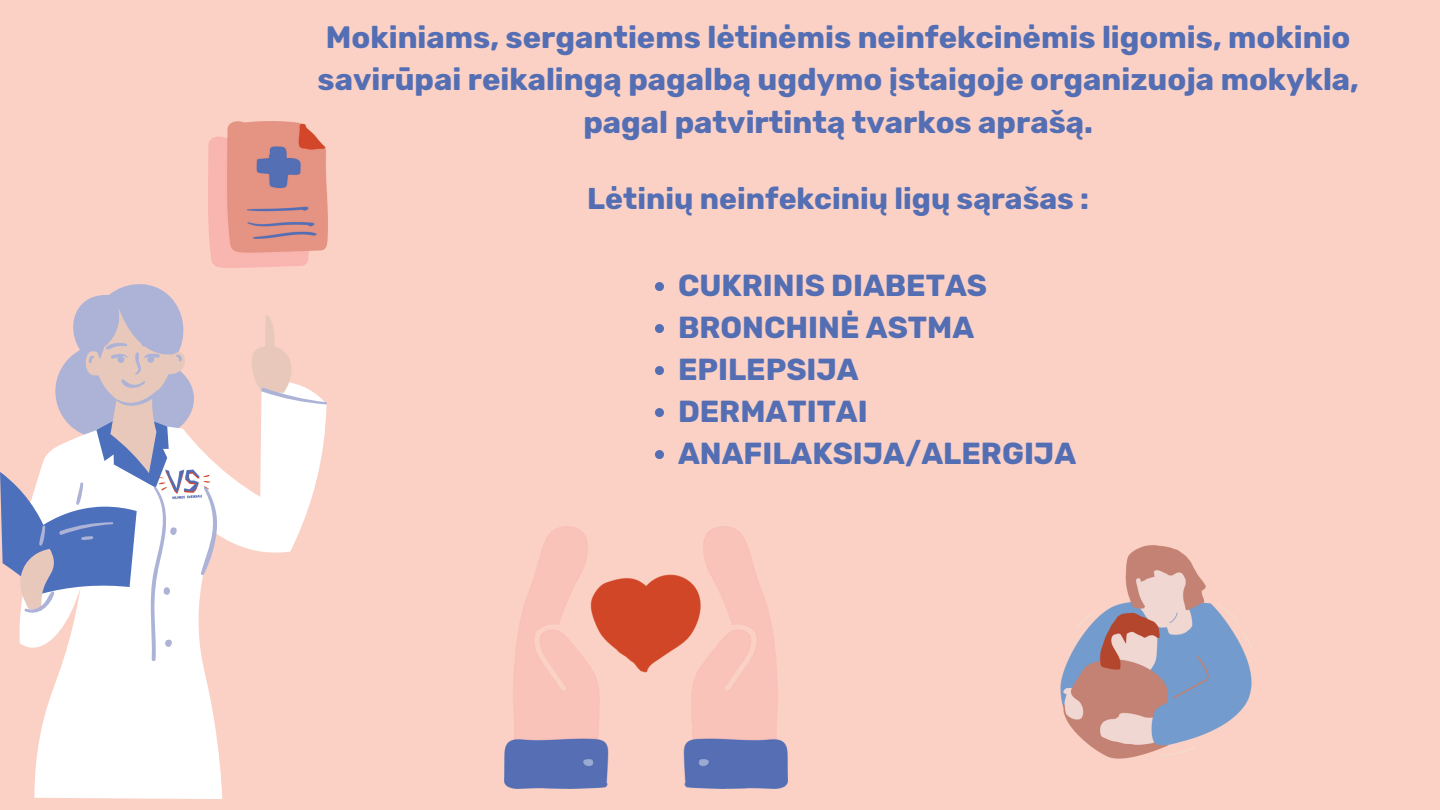
<style>
.page{position:relative;width:1440px;height:810px;background:#fbd1c6}
.page>*{position:absolute;margin:0;border:0;box-sizing:border-box;transform-origin:0 0}
.t1{font:700 30.9px/42.8px "Rubik";color:#546eb4;text-align:center}
.t2{font:700 30.3px "Rubik";color:#546eb4}
.t3{font:700 30px "Rubik";color:#546eb4}
</style>
<div class="page">
<svg style="left:19px;top:611px;width:204px;height:188px;fill:#fff"></svg>
<svg style="left:0;top:284px;width:178px;height:289px"></svg>
<svg style="left:16px;top:307px;width:259px;height:304px"></svg>
<svg style="left:24px;top:342px;width:303px;height:320px"></svg>
<img style="left:209px;top:122px;width:118px;height:145px">
<img style="left:151px;top:457px;width:68px;height:56px">
<img style="left:1060px;top:545px;width:192px;height:214px">
<img style="left:504px;top:526px;width:283px;height:263px">
<svg style="left:655px;top:282px;width:9px;height:9px"></svg>
<svg style="left:655px;top:324px;width:9px;height:9px"></svg>
<svg style="left:655px;top:366px;width:9px;height:9px"></svg>
<svg style="left:655px;top:408px;width:9px;height:9px"></svg>
<svg style="left:655px;top:450px;width:9px;height:9px"></svg>
<p class="t1" style="left:318px;top:16px;width:1043px">Mokiniams, sergantiems lėtinėmis neinfekcinėmis ligomis, mokinio savirūpai reikalingą pagalbą ugdymo įstaigoje organizuoja mokykla, pagal patvirtintą tvarkos aprašą.</p>
<p class="t3" style="left:587px;top:180px;width:503px">Lėtinių neinfekcinių ligų sąrašas :</p>
<p class="t2" style="left:678px;top:267px;width:311px">CUKRINIS DIABETAS</p>
<p class="t2" style="left:678px;top:309px;width:298px">BRONCHINĖ ASTMA</p>
<p class="t2" style="left:678px;top:351px;width:182px">EPILEPSIJA</p>
<p class="t2" style="left:678px;top:393px;width:191px">DERMATITAI</p>
<p class="t2" style="left:678px;top:435px;width:400px">ANAFILAKSIJA/ALERGIJA</p>
</div>
